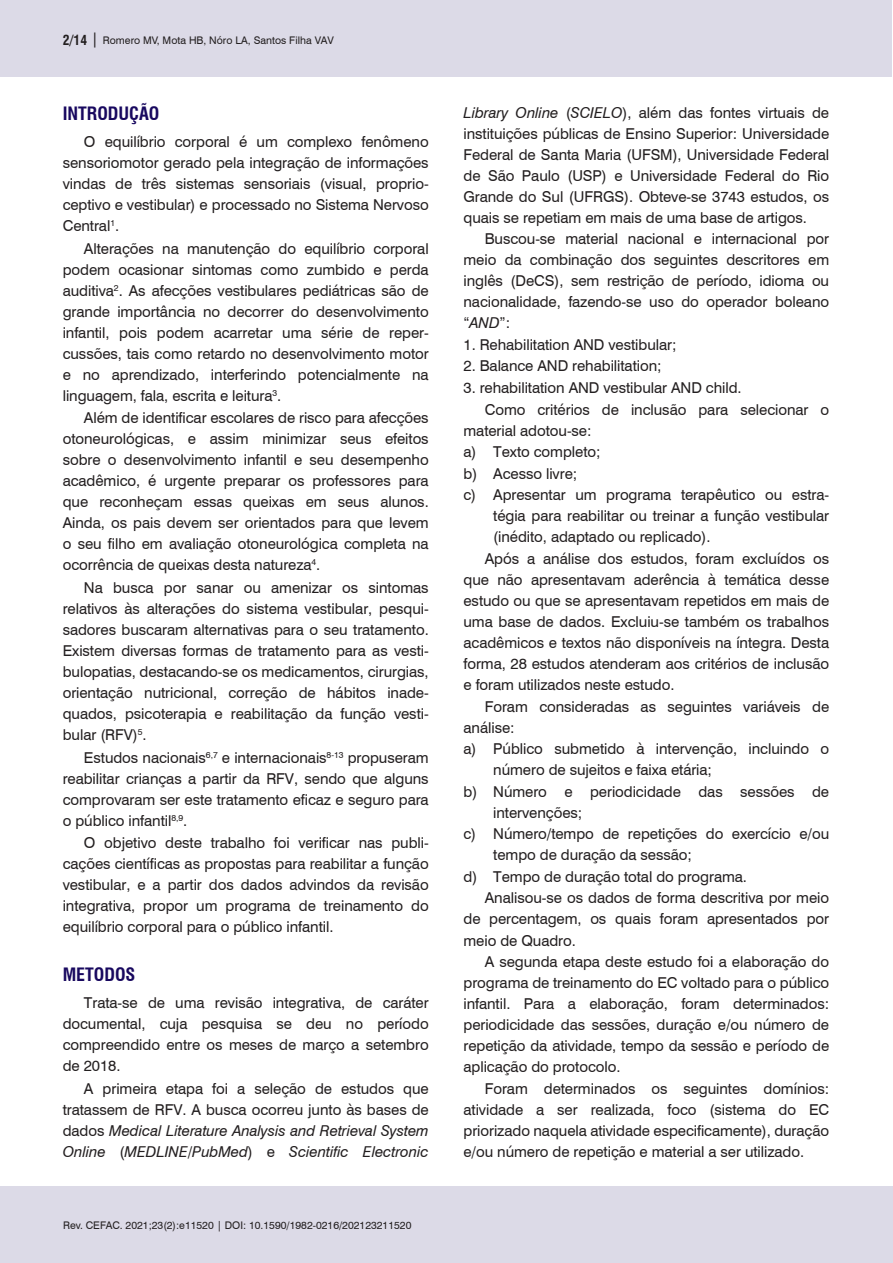
<style>
.page{position:relative;width:893px;height:1263px;background:#fff}
.page>*{position:absolute;margin:0;border:0;box-sizing:border-box;transform-origin:0 0}
.Nivel_1{font:700 condensed 18px "Swiss 721 BT";color:#18085f}
.Corpo_do_texto{font:15px/21px "Swiss 721 BT";letter-spacing:-.005em;color:#231f20;text-align:justify}
.Bullet__a{font:15px/21px "Swiss 721 BT";letter-spacing:-.005em;color:#231f20}
.t1{font:10.5px "Swiss 721 BT";color:#231f20}
.s1{font-weight:700;font-stretch:condensed;font-size:13.5px}
.s2{font-size:15px}
.s3{font-style:italic}
</style>
<div class="page">
<div style="left:0;top:1186px;width:892px;height:77px;background:#dcdae7"></div>
<div style="left:0;top:0;width:892px;height:77px;background:#dcdae7"></div>
<p class="t1" style="left:63px;top:34px;width:273px"><span class="s1">2/14</span> <span class="s2">|</span> Romero MV, Mota HB, Nóro LA, Santos Filha VAV</p>
<p class="Nivel_1" style="left:63px;top:103px;width:98px">INTRODUÇÃO</p>
<p class="Corpo_do_texto" style="left:63px;top:131px;width:368px;text-indent:21px">O equilíbrio corporal é um complexo fenômeno sensoriomotor gerado pela integração de informações vindas de três sistemas sensoriais (visual, proprio&shy;ceptivo e vestibular) e processado no Sistema Nervoso Central<sup>1</sup>.</p>
<p class="Corpo_do_texto" style="left:63px;top:238px;width:368px;text-indent:21px">Alterações na manutenção do equilíbrio corporal podem ocasionar sintomas como zumbido e perda auditiva<sup>2</sup>. As afecções vestibulares pediátricas são de grande importância no decorrer do desenvolvimento infantil, pois podem acarretar uma série de reper&shy;cussões, tais como retardo no desenvolvimento motor e no aprendizado, interferindo potencialmente na linguagem, fala, escrita e leitura<sup>3</sup>.</p>
<p class="Corpo_do_texto" style="left:63px;top:407px;width:368px;text-indent:21px">Além de identificar escolares de risco para afecções otoneurológicas, e assim minimizar seus efeitos sobre o desenvolvimento infantil e seu desempenho acadêmico, é urgente preparar os professores para que reconheçam essas queixas em seus alunos.<br>Ainda, os pais devem ser orientados para que levem o seu filho em avaliação otoneurológica completa na ocorrência de queixas desta natureza<sup>4</sup>.</p>
<p class="Corpo_do_texto" style="left:63px;top:577px;width:368px;text-indent:21px">Na busca por sanar ou amenizar os sintomas relativos às alterações do sistema vestibular, pesqui&shy;sadores buscaram alternativas para o seu tratamento.<br>Existem diversas formas de tratamento para as vesti&shy;bulopatias, destacando-se os medicamentos, cirurgias, orientação nutricional, correção de hábitos inade&shy;quados, psicoterapia e reabilitação da função vesti&shy;bular (RFV)<sup>5</sup>.</p>
<p class="Corpo_do_texto" style="left:63px;top:747px;width:368px;text-indent:21px">Estudos nacionais<sup>6,7</sup> e internacionais<sup>8-13</sup> propuseram reabilitar crianças a partir da RFV, sendo que alguns comprovaram ser este tratamento eficaz e seguro para o público infantil<sup>8,9</sup>.</p>
<p class="Corpo_do_texto" style="left:63px;top:832px;width:368px;text-indent:21px">O objetivo deste trabalho foi verificar nas publi&shy;cações científicas as propostas para reabilitar a função vestibular, e a partir dos dados advindos da revisão integrativa, propor um programa de treinamento do equilíbrio corporal para o público infantil.</p>
<p class="Nivel_1" style="left:63px;top:964px;width:74px">METODOS</p>
<p class="Corpo_do_texto" style="left:63px;top:992px;width:368px;text-indent:21px">Trata-se de uma revisão integrativa, de caráter documental, cuja pesquisa se deu no período compreendido entre os meses de março a setembro de 2018.</p>
<p class="Corpo_do_texto" style="left:63px;top:1078px;width:368px;text-indent:21px">A primeira etapa foi a seleção de estudos que tratassem de RFV. A busca ocorreu junto às bases de dados <span class="s3">Medical Literature Analysis and Retrieval System Online</span> (<span class="s3">MEDLINE/PubMed</span>) e <span class="s3">Scientific Electronic</span></p>
<p class="t1" style="left:63px;top:1218px;width:350px">Rev. CEFAC. 2021;23(2):e11520 | DOI: 10.1590/1982-0216/202123211520</p>
<p class="Corpo_do_texto" style="left:463px;top:102px;width:367px"><span class="s3">Library Online</span> (<span class="s3">SCIELO</span>), além das fontes virtuais de instituições públicas de Ensino Superior: Universidade Federal de Santa Maria (UFSM), Universidade Federal de São Paulo (USP) e Universidade Federal do Rio Grande do Sul (UFRGS). Obteve-se 3743 estudos, os quais se repetiam em mais de uma base de artigos.</p>
<p class="Corpo_do_texto" style="left:463px;top:228px;width:367px;text-indent:21px">Buscou-se material nacional e internacional por meio da combinação dos seguintes descritores em inglês (DeCS), sem restrição de período, idioma ou nacionalidade, fazendo-se uso do operador boleano “<span class="s3">AND</span>”:</p>
<p class="Bullet__a" style="left:463px;top:334px;width:215px">1. Rehabilitation AND vestibular;</p>
<p class="Bullet__a" style="left:463px;top:355px;width:200px">2. Balance AND rehabilitation;</p>
<p class="Bullet__a" style="left:463px;top:377px;width:280px">3. rehabilitation AND vestibular AND child.</p>
<p class="Corpo_do_texto" style="left:463px;top:399px;width:367px;text-indent:21px">Como critérios de inclusão para selecionar o material adotou-se:</p>
<p class="Bullet__a" style="left:463px;top:441px;width:139px">a) Texto completo;</p>
<p class="Bullet__a" style="left:463px;top:463px;width:115px">b) Acesso livre;</p>
<p class="Bullet__a" style="left:493px;top:484px;width:337px;text-align:justify;text-indent:-30px">c) Apresentar um programa terapêutico ou estra&shy;tégia para reabilitar ou treinar a função vestibular (inédito, adaptado ou replicado).</p>
<p class="Corpo_do_texto" style="left:463px;top:548px;width:367px;text-indent:21px">Após a análise dos estudos, foram excluídos os que não apresentavam aderência à temática desse estudo ou que se apresentavam repetidos em mais de uma base de dados. Excluiu-se também os trabalhos acadêmicos e textos não disponíveis na íntegra. Desta forma, 28 estudos atenderam aos critérios de inclusão e foram utilizados neste estudo.</p>
<p class="Corpo_do_texto" style="left:463px;top:696px;width:367px;text-indent:21px">Foram consideradas as seguintes variáveis de análise:</p>
<p class="Bullet__a" style="left:493px;top:738px;width:337px;text-indent:-30px">a) Público submetido à intervenção, incluindo o número de sujeitos e faixa etária;</p>
<p class="Bullet__a" style="left:493px;top:781px;width:337px;text-indent:-30px">b) Número e periodicidade das sessões de intervenções;</p>
<p class="Bullet__a" style="left:493px;top:823px;width:337px;text-indent:-30px">c) Número/tempo de repetições do exercício e/ou tempo de duração da sessão;</p>
<p class="Bullet__a" style="left:463px;top:866px;width:285px">d) Tempo de duração total do programa.</p>
<p class="Corpo_do_texto" style="left:463px;top:887px;width:367px;text-indent:21px">Analisou-se os dados de forma descritiva por meio de percentagem, os quais foram apresentados por meio de Quadro.</p>
<p class="Corpo_do_texto" style="left:463px;top:951px;width:367px;text-indent:21px">A segunda etapa deste estudo foi a elaboração do programa de treinamento do EC voltado para o público infantil. Para a elaboração, foram determinados: periodicidade das sessões, duração e/ou número de repetição da atividade, tempo da sessão e período de aplicação do protocolo.</p>
<p class="Corpo_do_texto" style="left:463px;top:1078px;width:367px;text-indent:21px">Foram determinados os seguintes domínios: atividade a ser realizada, foco (sistema do EC priorizado naquela atividade especificamente), duração e/ou número de repetição e material a ser utilizado.</p>
</div>
